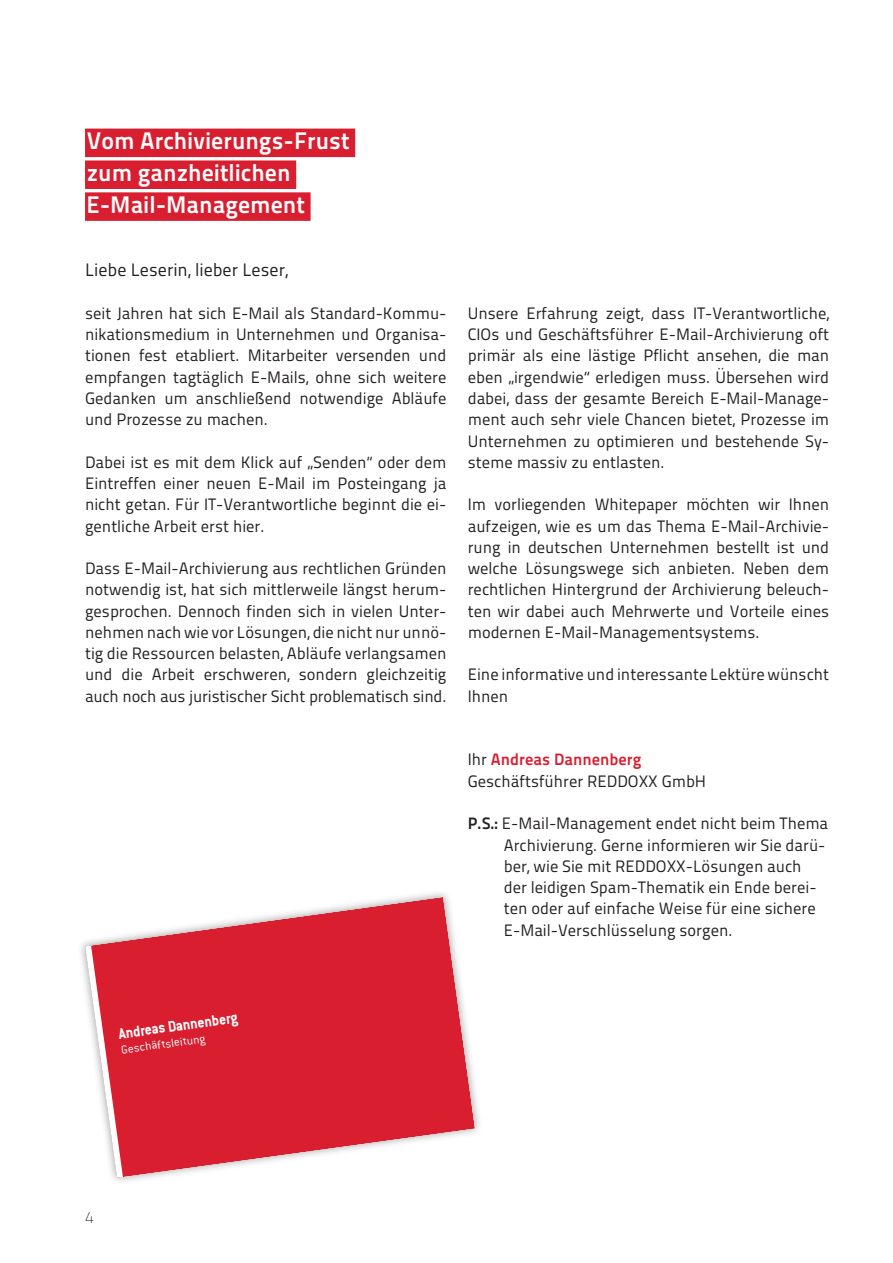
<style>
.page{position:relative;width:893px;height:1263px;background:#fff}
.page>*{position:absolute;margin:0;border:0;box-sizing:border-box;transform-origin:0 0}
.t1{font:24px/32px "Titillium Maps 29 L 800 wt";color:#fff}
.t2{font:18px "Titillium Maps 29 L 400 wt";color:#231f20}
.t3{font:16.5px/21.3px "Titillium Maps 29 L 400 wt";color:#231f20;text-align:justify}
.t4{font:16.5px "Titillium Maps 29 L 800 wt";color:#d91e30}
.t5{font:16.5px "Conduit ITCTT Bold";color:#fff;scale:.93 1}
.t6{font:16.5px "Titillium Maps 29 L 1 wt";color:#231f20}
.t7{font:12.75px "Conduit ITCTT Light";color:#fff}
.s1{font-family:"Titillium Maps 29 L 400 wt";color:#231f20}
.s2{font-family:"Titillium Maps 29 L 800 wt"}
</style>
<div class="page">
<div style="left:85px;top:129px;width:270px;height:28px;background:#d91e30"></div>
<div style="left:85px;top:160px;width:211px;height:29px;background:#d91e30"></div>
<div style="left:85px;top:192px;width:226px;height:29px;background:#d91e30"></div>
<svg style="left:118px;top:897px;width:357px;height:281px;fill:#d91e30"></svg>
<svg style="left:85px;top:937px;width:40px;height:241px"></svg>
<h1 class="t1" style="left:86px;top:123px;width:265px">Vom Archivierungs-Frust zum ganzheitlichen<br>E-Mail-Management</h1>
<p class="t2" style="left:85px;top:257px;width:205px">Liebe Leserin, lieber Leser,</p>
<p class="t3" style="left:85px;top:302px;width:363px">seit Jahren hat sich E-Mail als Standard-Kommu&shy;nikationsmedium in Unternehmen und Organisa&shy;tionen fest etabliert. Mitarbeiter versenden und empfangen tagtäglich E-Mails, ohne sich weitere Gedanken um anschließend notwendige Abläufe und Prozesse zu machen.</p>
<p class="t3" style="left:85px;top:450px;width:363px">Dabei ist es mit dem Klick auf „Senden“ oder dem Eintreffen einer neuen E-Mail im Posteingang ja nicht getan. Für IT-Verantwortliche beginnt die ei&shy;gentliche Arbeit erst hier.</p>
<p class="t3" style="left:85px;top:557px;width:363px">Dass E-Mail-Archivierung aus rechtlichen Gründen notwendig ist, hat sich mittlerweile längst herum&shy;gesprochen. Dennoch finden sich in vielen Unter&shy;nehmen nach wie vor Lösungen, die nicht nur unnö&shy;tig die Ressourcen belasten, Abläufe verlangsamen und die Arbeit erschweren, sondern gleichzeitig auch noch aus juristischer Sicht problematisch sind.</p>
<p class="t3" style="left:468px;top:302px;width:363px">Unsere Erfahrung zeigt, dass IT-Verantwortliche, CIOs und Geschäftsführer E-Mail-Archivierung oft primär als eine lästige Pflicht ansehen, die man eben „irgendwie“ erledigen muss. Übersehen wird dabei, dass der gesamte Bereich E-Mail-Manage&shy;ment auch sehr viele Chancen bietet, Prozesse im Unternehmen zu optimieren und bestehende Sy&shy;steme massiv zu entlasten.</p>
<p class="t3" style="left:468px;top:493px;width:363px">Im vorliegenden Whitepaper möchten wir Ihnen aufzeigen, wie es um das Thema E-Mail-Archivie&shy;rung in deutschen Unternehmen bestellt ist und welche Lösungswege sich anbieten. Neben dem rechtlichen Hintergrund der Archivierung beleuch&shy;ten wir dabei auch Mehrwerte und Vorteile eines modernen E-Mail-Managementsystems.</p>
<p class="t3" style="left:468px;top:663px;width:363px">Eine informative und interessante Lektüre wünscht<br>Ihnen</p>
<p class="t4" style="left:468px;top:747px;width:175px"><span class="s1">Ihr</span> Andreas Dannenberg</p>
<p class="t3" style="left:468px;top:769px;width:240px">Geschäftsführer REDDOXX GmbH</p>
<p class="t3" style="left:504px;top:812px;width:326px;text-align:left;text-indent:-36px"><span class="s2">P.S.:</span> E-Mail-Management endet nicht beim Thema Archivierung. Gerne informieren wir Sie darü&shy;ber, wie Sie mit REDDOXX-Lösungen auch der leidigen Spam-Thematik ein Ende berei&shy;ten oder auf einfache Weise für eine sichere E-Mail-Verschlüsselung sorgen.</p>
<p class="t5" style="left:118px;top:1024px;width:130px;rotate:-8deg">Andreas Dannenberg</p>
<p class="t7" style="left:120px;top:1043px;width:86px;rotate:-8deg">Geschäftsleitung</p>
<p class="t6" style="left:85px;top:1205px;width:10px">4</p>
</div>
